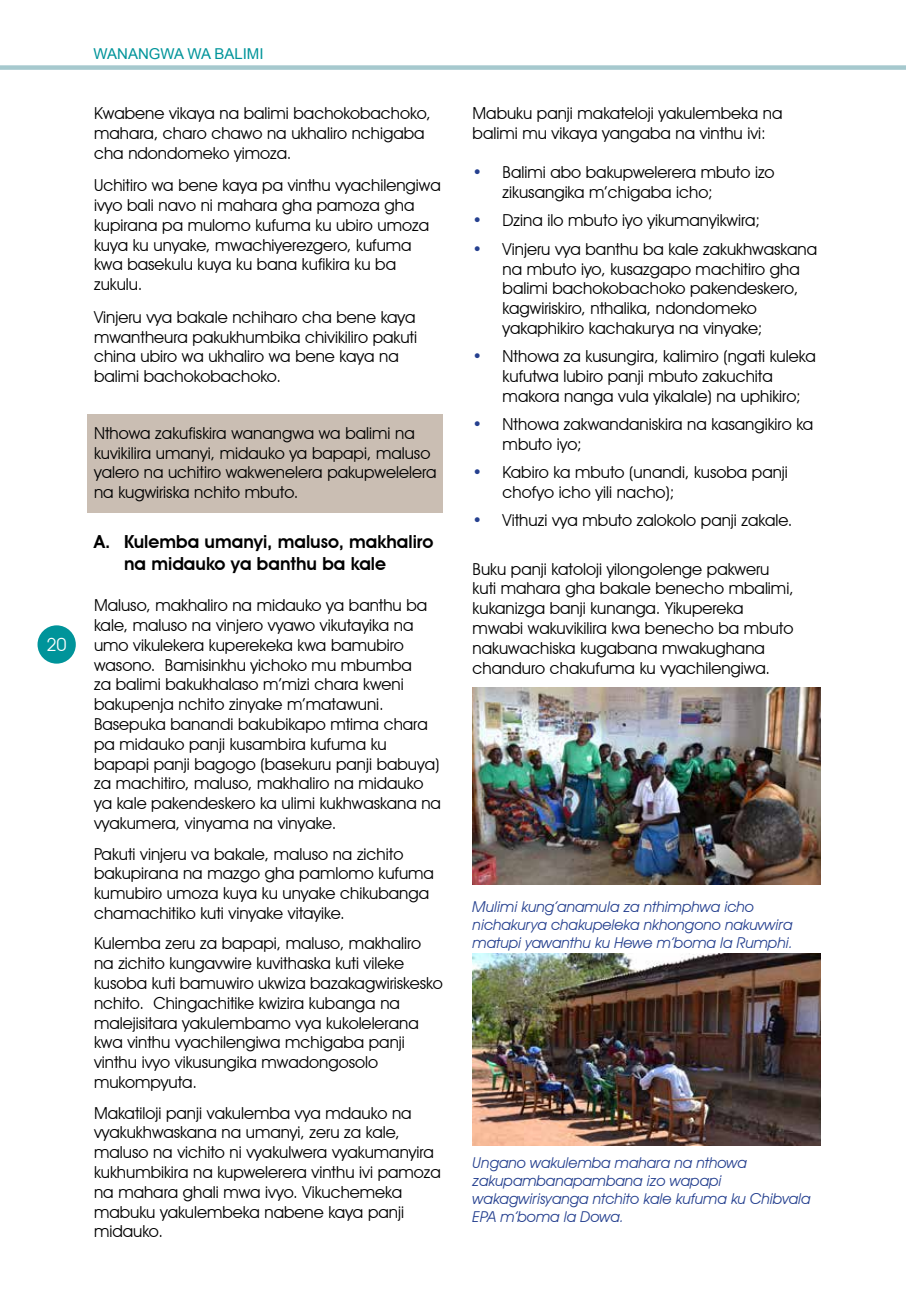
<style>
.page{position:relative;width:906px;height:1289px;background:#fff}
.page>*{position:absolute;margin:0;border:0;box-sizing:border-box;transform-origin:0 0}
.t1{font:600 18px/21.6px "Avant Garde IT Cby BT";color:#000}
.t2{font:18px "Avant Garde IT Cby BT";color:#fff}
.t3{font:16.5px/19.8px "Avant Garde IT Cby BT";color:#000}
.t4{font:italic 15px/18px "Avant Garde IT Cby BT";color:#25408f}
.t5{font:15px "Arial";color:#00949a}
.s1{color:#25408f}
</style>
<div class="page">
<div style="left:38px;top:625px;width:38px;height:38px;background:#00949a;border-radius:50%"></div>
<div style="left:0;top:65px;width:906px;height:5px;background:#a6c9ce"></div>
<div style="left:88px;top:414px;width:355px;height:98px;background:#cabeb3"></div>
<img style="left:472px;top:687px;width:349px;height:197px">
<img style="left:473px;top:953px;width:348px;height:192px">
<p class="t2" style="left:46px;top:634px;width:22px">20</p>
<p class="t5" style="left:94px;top:44px;width:172px">WANANGWA WA BALIMI</p>
<p class="t3" style="left:94px;top:103px;width:338px">Kwabene vikaya na balimi bachokobachoko, mahara, charo chawo na ukhaliro nchigaba cha ndondomeko yimoza.</p>
<p class="t3" style="left:94px;top:175px;width:348px">Uchitiro wa bene kaya pa vinthu vyachilengiwa ivyo bali navo ni mahara gha pamoza gha kupirana pa mulomo kufuma ku ubiro umoza kuya ku unyake, mwachiyerezgero, kufuma kwa basekulu kuya ku bana kufikira ku ba zukulu.</p>
<p class="t3" style="left:94px;top:307px;width:324px">Vinjeru vya bakale nchiharo cha bene kaya mwantheura pakukhumbika chivikiliro pakuti china ubiro wa ukhaliro wa bene kaya na balimi bachokobachoko.</p>
<p class="t3" style="left:94px;top:423px;width:344px">Nthowa zakufiskira wanangwa wa balimi na kuvikilira umanyi, midauko ya bapapi, maluso yalero na uchitiro wakwenelera pakupwelelera na kugwiriska nchito mbuto.</p>
<p class="t1" style="left:124px;top:531px;width:311px;text-indent:-30px">A. Kulemba umanyi, maluso, makhaliro na midauko ya banthu ba kale</p>
<p class="t3" style="left:94px;top:595px;width:348px">Maluso, makhaliro na midauko ya banthu ba kale, maluso na vinjero vyawo vikutayika na umo vikulekera kuperekeka kwa bamubiro wasono. Bamisinkhu yichoko mu mbumba<br>za balimi bakukhalaso m’mizi chara kweni bakupenja nchito zinyake m’matawuni.<br>Basepuka banandi bakubikapo mtima chara pa midauko panji kusambira kufuma ku bapapi panji bagogo (basekuru panji babuya) za machitiro, maluso, makhaliro na midauko ya kale pakendeskero ka ulimi kukhwaskana na vyakumera, vinyama na vinyake.</p>
<p class="t3" style="left:94px;top:843px;width:341px">Pakuti vinjeru va bakale, maluso na zichito bakupirana na mazgo gha pamlomo kufuma kumubiro umoza kuya ku unyake chikubanga chamachitiko kuti vinyake vitayike.</p>
<p class="t3" style="left:94px;top:933px;width:350px">Kulemba zeru za bapapi, maluso, makhaliro na zichito kungavwire kuvithaska kuti vileke kusoba kuti bamuwiro ukwiza bazakagwiriskesko nchito. Chingachitike kwizira kubanga na malejisitara yakulembamo vya kukolelerana kwa vinthu vyachilengiwa mchigaba panji vinthu ivyo vikusungika mwadongosolo mukompyuta.</p>
<p class="t3" style="left:94px;top:1102px;width:348px">Makatiloji panji vakulemba vya mdauko na vyakukhwaskana na umanyi, zeru za kale, maluso na vichito ni vyakulwera vyakumanyira kukhumbikira na kupwelerera vinthu ivi pamoza na mahara ghali mwa ivyo. Vikuchemeka mabuku yakulembeka nabene kaya panji midauko.</p>
<p class="t3" style="left:472px;top:103px;width:311px">Mabuku panji makateloji yakulembeka na balimi mu vikaya yangaba na vinthu ivi:</p>
<p class="t3" style="left:502px;top:162px;width:273px;text-indent:-30px"><span class="s1">•</span> Balimi abo bakupwelerera mbuto izo zikusangika m’chigaba icho;</p>
<p class="t3" style="left:472px;top:210px;width:289px"><span class="s1">•</span> Dzina ilo mbuto iyo yikumanyikwira;</p>
<p class="t3" style="left:502px;top:239px;width:316px;text-indent:-30px"><span class="s1">•</span> Vinjeru vya banthu ba kale zakukhwaskana na mbuto iyo, kusazgapo machitiro gha balimi bachokobachoko pakendeskero, kagwiriskiro, nthalika, ndondomeko yakaphikiro kachakurya na vinyake;</p>
<p class="t3" style="left:502px;top:346px;width:315px;text-indent:-30px"><span class="s1">•</span> Nthowa za kusungira, kalimiro (ngati kuleka kufutwa lubiro panji mbuto zakuchita makora nanga vula yikalale) na uphikiro;</p>
<p class="t3" style="left:502px;top:414px;width:312px;text-indent:-30px"><span class="s1">•</span> Nthowa zakwandaniskira na kasangikiro ka mbuto iyo;</p>
<p class="t3" style="left:502px;top:462px;width:287px;text-indent:-30px"><span class="s1">•</span> Kabiro ka mbuto (unandi, kusoba panji chofyo icho yili nacho);</p>
<p class="t3" style="left:472px;top:510px;width:321px"><span class="s1">•</span> Vithuzi vya mbuto zalokolo panji zakale.</p>
<p class="t3" style="left:472px;top:558px;width:322px">Buku panji katoloji yilongolenge pakweru kuti mahara gha bakale benecho mbalimi, kukanizga banji kunanga. Yikupereka mwabi wakuvikilira kwa benecho ba mbuto nakuwachiska kugabana mwakughana chanduro chakufuma ku vyachilengiwa.</p>
<p class="t4" style="left:472px;top:897px;width:322px">Mulimi kung’anamula za nthimphwa icho nichakurya chakupeleka nkhongono nakuvwira matupi yawanthu ku Hewe m’boma la Rumphi.</p>
<p class="t4" style="left:472px;top:1153px;width:339px">Ungano wakulemba mahara na nthowa zakupambanapambana izo wapapi wakagwirisyanga ntchito kale kufuma ku Chibvala EPA m’boma la Dowa.</p>
</div>
